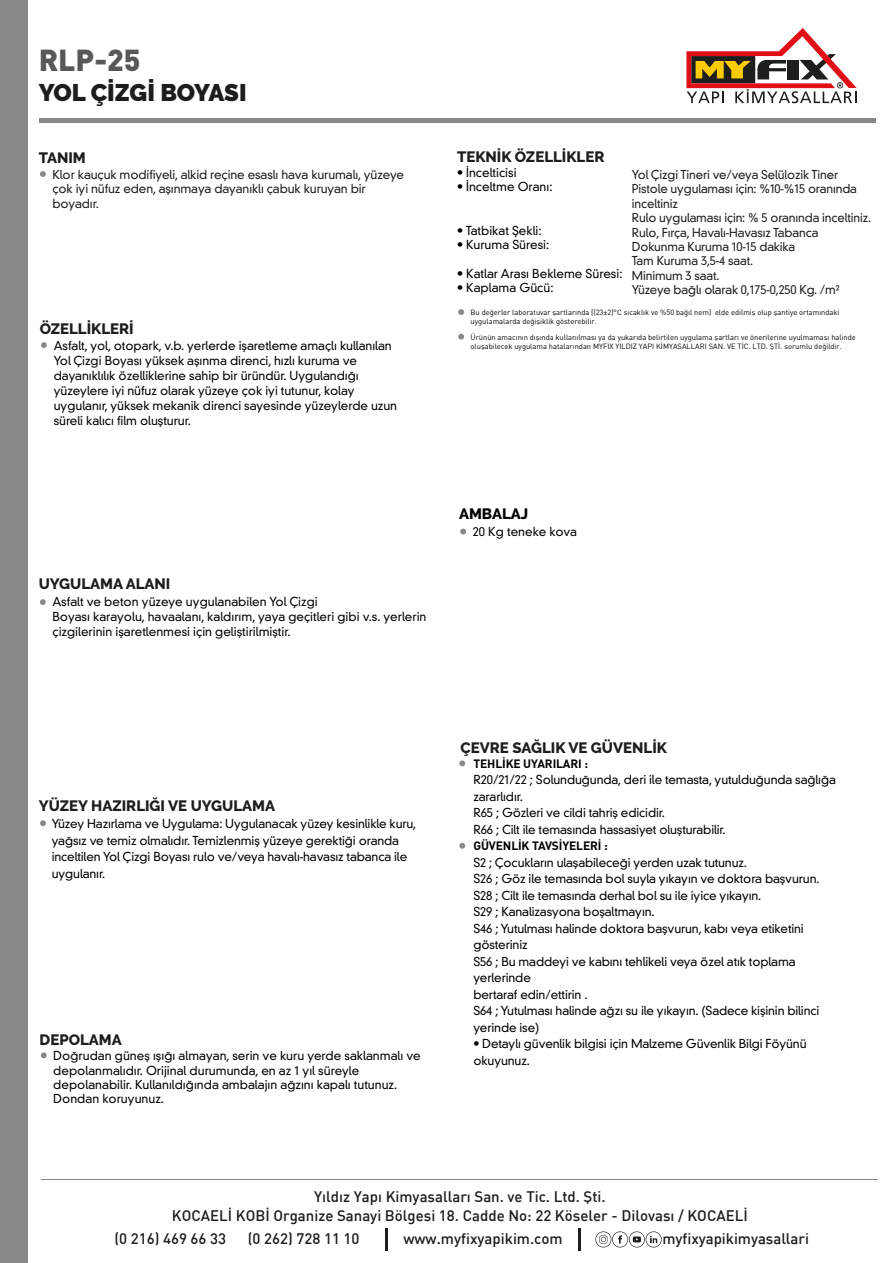
<style>
.page{position:relative;width:893px;height:1263px;background:#fff}
.page>*{position:absolute;margin:0;border:0;box-sizing:border-box;transform-origin:0 0}
.t1{font:900 30px "DIN Pro";color:#585857}
.t2{font:900 24px "Raleway";color:#1d1d1b}
.t3{font:500 15px/19.5px "DI Nbek";color:#1d1d1b;text-align:center}
.t4{font:800 15px "Raleway";color:#1d1d1b}
.t5{font:800 15px "Raleway";color:#000101}
.t6{font:300 12px/16.5px "DIN Grotesk Std";letter-spacing:-.01em;color:#010101}
.t7{font:300 12px/14.4px "DIN Grotesk Std";letter-spacing:-.01em;color:#1d1d1b}
.t8{font:300 12px "DIN Grotesk Std";color:#000101}
.t9{font:700 12px "DIN Pro";letter-spacing:-.01em;color:#010101}
.t10{font:300 11.85px/14.4px "DIN Grotesk Std";letter-spacing:-.01em;color:#1d1d1b}
.t11{font:7.5px/9px "DIN Bek";color:#010101}
</style>
<div class="page">
<svg style="left:460px;top:529px;width:6px;height:5px"></svg>
<svg style="left:41px;top:1052px;width:6px;height:6px"></svg>
<div style="left:0;top:0;width:28px;height:1263px;background:#888887"></div>
<svg style="left:40px;top:171px;width:6px;height:6px"></svg>
<svg style="left:459px;top:760px;width:6px;height:6px"></svg>
<svg style="left:459px;top:843px;width:6px;height:6px"></svg>
<svg style="left:41px;top:342px;width:6px;height:6px"></svg>
<svg style="left:40px;top:599px;width:6px;height:6px"></svg>
<svg style="left:458px;top:309px;width:6px;height:6px"></svg>
<svg style="left:458px;top:334px;width:6px;height:5px"></svg>
<svg style="left:686px;top:28px;width:171px;height:75px"></svg>
<hr style="left:42px;top:1179px;width:836px;height:1px;background:#888887">
<hr style="left:39px;top:119px;width:836px;height:4px;background:#888887">
<svg style="left:40px;top:820px;width:6px;height:6px"></svg>
<svg style="left:595px;top:1231px;width:67px;height:16px"></svg>
<hr style="left:385px;top:1228px;width:3px;height:22px;background:#1d1d1b">
<hr style="left:578px;top:1228px;width:2px;height:22px;background:#1d1d1b">
<h1 class="t1" style="left:39px;top:34px;width:103px">RLP-25</h1>
<h2 class="t2" style="left:39px;top:78px;width:209px">YOL ÇİZGİ BOYASI</h2>
<p class="t4" style="left:39px;top:149px;width:49px">TANIM</p>
<p class="t4" style="left:457px;top:148px;width:149px">TEKNİK ÖZELLİKLER</p>
<p class="t7" style="left:52px;top:168px;width:353px">Klor kauçuk modifiyeli, alkid reçine esaslı hava kurumalı, yüzeye çok iyi nüfuz eden, aşınmaya dayanıklı çabuk kuruyan bir boyadır.</p>
<p class="t8" style="left:457px;top:165px;width:61px">• İncelticisi</p>
<p class="t8" style="left:457px;top:180px;width:97px">• İnceltme Oranı:</p>
<p class="t8" style="left:457px;top:223px;width:86px">• Tatbikat Şekli:</p>
<p class="t8" style="left:457px;top:237px;width:94px">• Kuruma Süresi:</p>
<p class="t8" style="left:457px;top:266px;width:167px">• Katlar Arası Bekleme Süresi:</p>
<p class="t8" style="left:457px;top:281px;width:98px">• Kaplama Gücü:</p>
<p class="t10" style="left:632px;top:167px;width:241px">Yol Çizgi Tineri ve/veya Selülozik Tiner<br>Pistole uygulaması için: %10-%15 oranında inceltiniz<br>Rulo uygulaması için: % 5 oranında inceltiniz.<br>Rulo, Fırça, Havalı-Havasız Tabanca<br>Dokunma Kuruma 10-15 dakika<br>Tam Kuruma 3,5-4 saat.<br>Minimum 3 saat.<br>Yüzeye bağlı olarak 0,175-0,250 Kg. /m²</p>
<p class="t4" style="left:40px;top:320px;width:95px">ÖZELLİKLERİ</p>
<p class="t6" style="left:54px;top:339px;width:345px;line-height:15px">Asfalt, yol, otopark, v.b. yerlerde işaretleme amaçlı kullanılan Yol Çizgi Boyası yüksek aşınma direnci, hızlı kuruma ve dayanıklılık özelliklerine sahip bir üründür. Uygulandığı yüzeylere iyi nüfuz olarak yüzeye çok iyi tutunur, kolay uygulanır, yüksek mekanik direnci sayesinde yüzeylerde uzun süreli kalıcı film oluşturur.</p>
<p class="t4" style="left:39px;top:576px;width:133px">UYGULAMA ALANI</p>
<p class="t6" style="left:52px;top:594px;width:376px;line-height:15px">Asfalt ve beton yüzeye uygulanabilen Yol Çizgi<br>Boyası karayolu, havaalanı, kaldırım, yaya geçitleri gibi v.s. yerlerin çizgilerinin işaretlenmesi için geliştirilmiştir.</p>
<p class="t11" style="left:471px;top:308px;width:370px">Bu değerler laboratuvar şartlarında ((23±2)°C sıcaklık ve %50 bağıl nem) elde edilmiş olup şantiye ortamındaki uygulamalarda değişiklik gösterebilir.</p>
<p class="t11" style="left:471px;top:332px;width:387px">Ürünün amacının dışında kullanılması ya da yukarıda belirtilen uygulama şartları ve önerilerine uyulmaması halinde oluşabilecek uygulama hatalarından MYFIX YILDIZ YAPI KİMYASALLARI SAN. VE TİC. LTD. ŞTİ. sorumlu değildir.</p>
<p class="t5" style="left:459px;top:506px;width:71px">AMBALAJ</p>
<p class="t6" style="left:473px;top:523px;width:106px">20 Kg teneke kova</p>
<p class="t4" style="left:39px;top:797px;width:238px">YÜZEY HAZIRLIĞI VE UYGULAMA</p>
<p class="t6" style="left:52px;top:816px;width:366px">Yüzey Hazırlama ve Uygulama: Uygulanacak yüzey kesinlikle kuru, yağsız ve temiz olmalıdır. Temizlenmiş yüzeye gerektiği oranda inceltilen Yol Çizgi Boyası rulo ve/veya havalı-havasız tabanca ile uygulanır.</p>
<p class="t4" style="left:40px;top:1031px;width:84px">DEPOLAMA</p>
<p class="t6" style="left:53px;top:1048px;width:369px;line-height:14.4px">Doğrudan güneş ışığı almayan, serin ve kuru yerde saklanmalı ve depolanmalıdır. Orijinal durumunda, en az 1 yıl süreyle depolanabilir. Kullanıldığında ambalajın ağzını kapalı tutunuz.<br>Dondan koruyunuz.</p>
<p class="t4" style="left:460px;top:739px;width:208px">ÇEVRE SAĞLIK VE GÜVENLİK</p>
<p class="t9" style="left:473px;top:753px;width:116px">TEHLİKE UYARILARI :</p>
<p class="t6" style="left:473px;top:772px;width:364px">R20/21/22 ; Solunduğunda, deri ile temasta, yutulduğunda sağlığa zararlıdır.<br>R65 ; Gözleri ve cildi tahriş edicidir.<br>R66 ; Cilt ile temasında hassasiyet oluşturabilir.</p>
<p class="t9" style="left:473px;top:836px;width:136px">GÜVENLİK TAVSİYELERİ :</p>
<p class="t6" style="left:473px;top:854px;width:348px">S2 ; Çocukların ulaşabileceği yerden uzak tutunuz.<br>S26 ; Göz ile temasında bol suyla yıkayın ve doktora başvurun.<br>S28 ; Cilt ile temasında derhal bol su ile iyice yıkayın.<br>S29 ; Kanalizasyona boşaltmayın.<br>S46 ; Yutulması halinde doktora başvurun, kabı veya etiketini gösteriniz<br>S56 ; Bu maddeyi ve kabını tehlikeli veya özel atık toplama yerlerinde<br>bertaraf edin/ettirin .<br>S64 ; Yutulması halinde ağzı su ile yıkayın. (Sadece kişinin bilinci yerinde ise)</p>
<p class="t6" style="left:473px;top:1036px;width:335px">• Detaylı güvenlik bilgisi için Malzeme Güvenlik Bilgi Föyünü okuyunuz.</p>
<p class="t3" style="left:172px;top:1186px;width:577px">Yıldız Yapı Kimyasalları San. ve Tic. Ltd. Şti.<br>KOCAELİ KOBİ Organize Sanayi Bölgesi 18. Cadde No: 22 Köseler - Dilovası / KOCAELİ</p>
<p class="t3" style="left:114px;top:1228px;width:113px">(0 216) 469 66 33</p>
<p class="t3" style="left:248px;top:1228px;width:113px">(0 262) 728 11 10</p>
<p class="t3" style="left:403px;top:1228px;width:161px">www.myfixyapikim.com</p>
<p class="t3" style="left:662px;top:1228px;width:148px">myfixyapikimyasallari</p>
</div>
